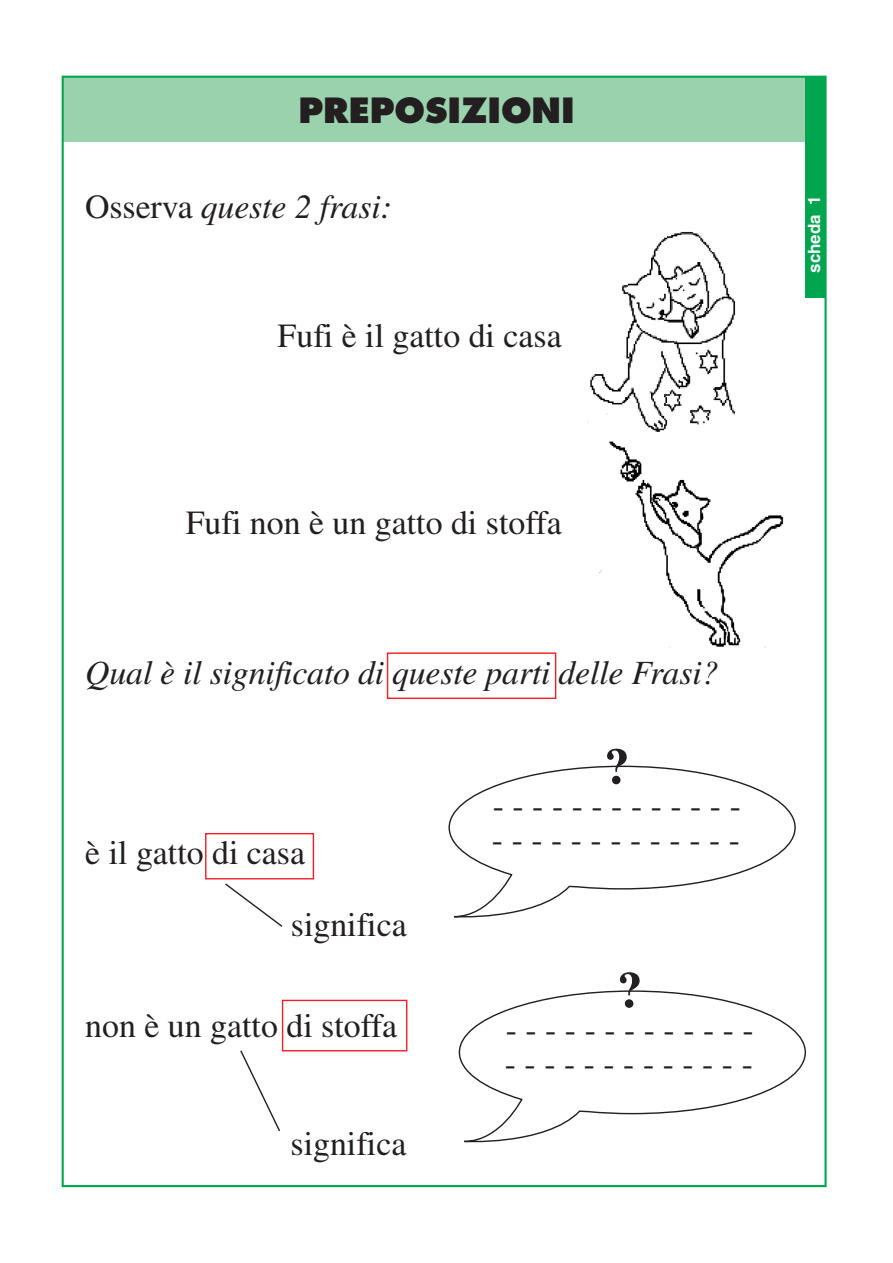
<style>
.page{position:relative;width:893px;height:1263px;background:#fff}
.page>*{position:absolute;margin:0;border:0;box-sizing:border-box;transform-origin:0 0}
.t1{font:700 50.7px "Times";color:#231f20}
.t2{font:33.9px/71.7px "Times";color:#231f20}
.t3{font:italic 33.9px "Times";letter-spacing:-.005em;color:#231f20}
.t4{font:800 33.9px "Futura";color:#231f20}
.t5{font:700 16.95px "Helvetica";color:#fff}
.s1{font-style:normal}
</style>
<div class="page">
<div style="left:63px;top:77px;width:762px;height:65px;background:#9ad2ae"></div>
<div style="left:805px;top:77px;width:20px;height:220px;background:#00a54f"></div>
<img style="left:587px;top:231px;width:149px;height:201px">
<img style="left:599px;top:441px;width:185px;height:207px">
<div style="left:387px;top:652px;width:169px;height:47px;border:1px solid #ee1f2a"></div>
<div style="left:205px;top:833px;width:109px;height:46px;border:1px solid #ee1f2a"></div>
<div style="left:282px;top:1000px;width:125px;height:51px;border:1px solid #ee1f2a"></div>
<svg style="left:448px;top:765px;width:348px;height:153px"></svg>
<svg style="left:225px;top:883px;width:58px;height:44px"></svg>
<svg style="left:240px;top:1050px;width:41px;height:81px"></svg>
<svg style="left:458px;top:990px;width:348px;height:153px"></svg>
<p class="t4" style="left:298px;top:96px;width:278px">PREPOSIZIONI</p>
<p class="t3" style="left:85px;top:194px;width:308px"><span class="s1">Osserva</span> queste 2 frasi:</p>
<p class="t2" style="left:277px;top:303px;width:286px">Fufi è il gatto di casa</p>
<p class="t5" style="left:808px;top:273px;width:78px;rotate:-90deg">scheda 1</p>
<p class="t2" style="left:186px;top:490px;width:377px">Fufi non è un gatto di stoffa</p>
<p class="t3" style="left:85px;top:660px;width:634px">Qual è il significato di queste parti delle Frasi?</p>
<p class="t2" style="left:291px;top:820px;width:117px;text-indent:-205px">è il gatto di casa significa</p>
<p class="t2" style="left:85px;top:993px;width:313px">non è un gatto di stoffa</p>
<p class="t2" style="left:290px;top:1111px;width:117px">significa</p>
<h1 class="t1" style="left:604px;top:748px;width:27px">?</h1>
<p class="t2" style="left:493px;top:773px;width:250px">- - - - - - - - - - - - -</p>
<p class="t2" style="left:492px;top:807px;width:250px">- - - - - - - - - - - - -</p>
<h1 class="t1" style="left:617px;top:972px;width:27px">?</h1>
<p class="t2" style="left:505px;top:997px;width:250px">- - - - - - - - - - - - -</p>
<p class="t2" style="left:505px;top:1031px;width:250px">- - - - - - - - - - - - -</p>
</div>
